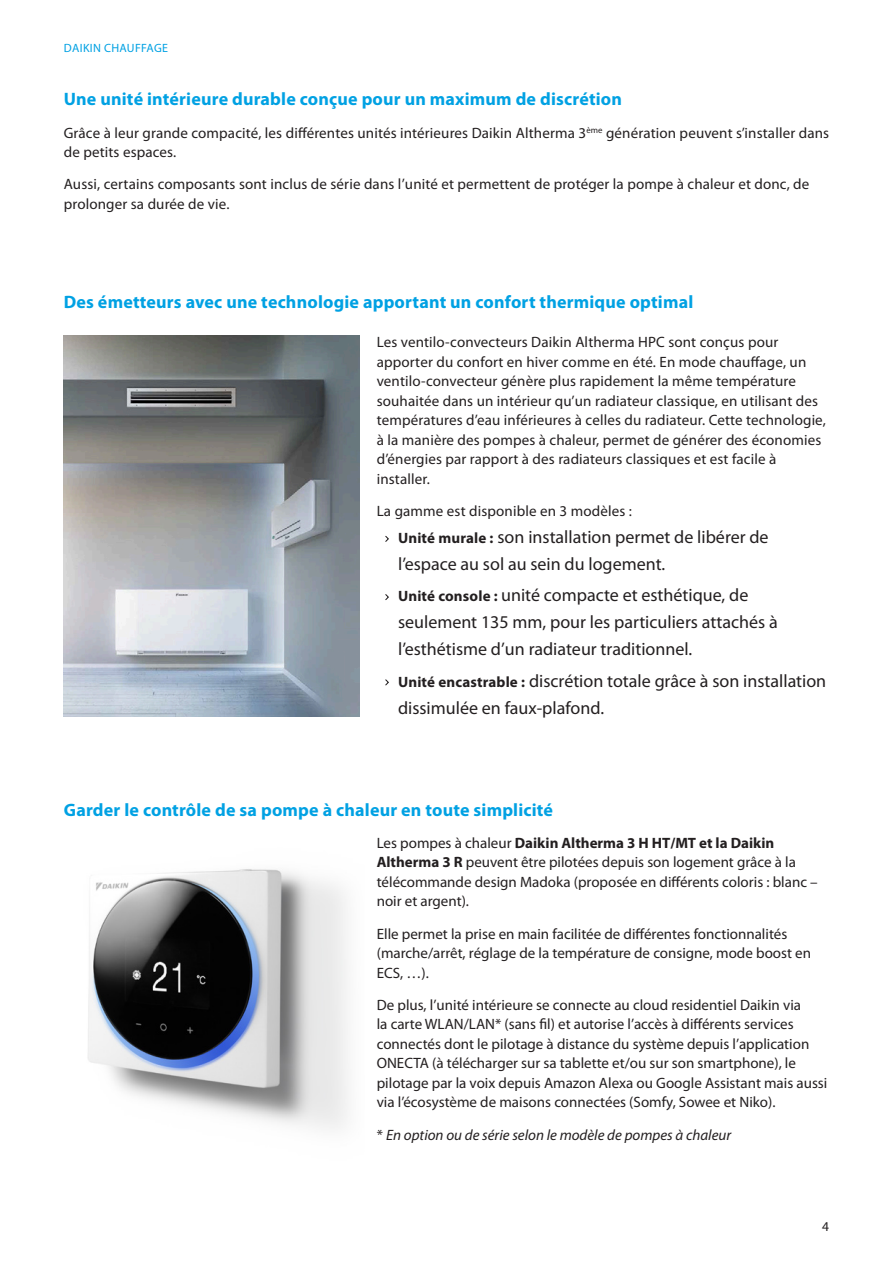
<style>
.page{position:relative;width:893px;height:1263px;background:#fff}
.page>*{position:absolute;margin:0;border:0;box-sizing:border-box;transform-origin:0 0}
.Normal_wrd_1{font:18px/27px "Myriad Pro";color:#231f20}
.Normal_wrd_1-2{font:700 18px "Myriad Pro";letter-spacing:.01em;color:#00a1e3}
.Normal_wrd_1-3{font:15px/19.5px "Myriad Pro";letter-spacing:.005em;color:#231f20}
.Normal_wrd_1-4{font:italic 15px "Myriad Pro";color:#231f20}
.t1{font:13.5px "Myriad Pro";color:#231f20}
.t2{font:12px "Myriad Pro";letter-spacing:.03em;color:#00a1e3}
.s1{font-weight:700;font-size:15px}
.s2{font-weight:700}
.s3{font-style:normal}
</style>
<div class="page">
<img style="left:64px;top:336px;width:296px;height:380px">
<img style="left:88px;top:869px;width:260px;height:260px">
<svg style="left:385px;top:535px;width:4px;height:7px"></svg>
<svg style="left:385px;top:594px;width:4px;height:6px"></svg>
<svg style="left:385px;top:679px;width:4px;height:7px"></svg>
<p class="t2" style="left:64px;top:41px;width:106px">DAIKIN CHAUFFAGE</p>
<p class="Normal_wrd_1-2" style="left:64px;top:89px;width:560px">Une unité intérieure durable conçue pour un maximum de discrétion</p>
<p class="Normal_wrd_1-3" style="left:64px;top:123px;width:767px">Grâce à leur grande compacité, les différentes unités intérieures Daikin Altherma 3<sup>ème</sup> génération peuvent s’installer dans de petits espaces.</p>
<p class="Normal_wrd_1-3" style="left:64px;top:175px;width:747px">Aussi, certains composants sont inclus de série dans l’unité et permettent de protéger la pompe à chaleur et donc, de prolonger sa durée de vie.</p>
<p class="Normal_wrd_1-2" style="left:64px;top:292px;width:631px">Des émetteurs avec une technologie apportant un confort thermique optimal</p>
<p class="Normal_wrd_1-3" style="left:377px;top:333px;width:451px">Les ventilo-convecteurs Daikin Altherma HPC sont conçus pour apporter du confort en hiver comme en été. En mode chauffage, un ventilo-convecteur génère plus rapidement la même température souhaitée dans un intérieur qu’un radiateur classique, en utilisant des températures d’eau inférieures à celles du radiateur. Cette technologie, à la manière des pompes à chaleur, permet de générer des économies d’énergies par rapport à des radiateurs classiques et est facile à installer.</p>
<p class="Normal_wrd_1-3" style="left:377px;top:501px;width:257px">La gamme est disponible en 3 modèles :</p>
<p class="Normal_wrd_1" style="left:398px;top:524px;width:372px"><span class="s1">Unité murale :</span> son installation permet de libérer de l’espace au sol au sein du logement.</p>
<p class="Normal_wrd_1" style="left:398px;top:582px;width:381px"><span class="s1">Unité console :</span> unité compacte et esthétique, de seulement 135 mm, pour les particuliers attachés à l’esthétisme d’un radiateur traditionnel.</p>
<p class="Normal_wrd_1" style="left:398px;top:667px;width:430px"><span class="s1">Unité encastrable :</span> discrétion totale grâce à son installation dissimulée en faux-plafond.</p>
<p class="Normal_wrd_1-2" style="left:64px;top:800px;width:491px">Garder le contrôle de sa pompe à chaleur en toute simplicité</p>
<p class="Normal_wrd_1-3" style="left:377px;top:833px;width:442px">Les pompes à chaleur <span class="s2">Daikin Altherma 3 H HT/MT et la Daikin Altherma 3 R</span> peuvent être pilotées depuis son logement grâce à la télécommande design Madoka (proposée en différents coloris : blanc – noir et argent).</p>
<p class="Normal_wrd_1-3" style="left:377px;top:924px;width:436px">Elle permet la prise en main facilitée de différentes fonctionnalités (marche/arrêt, réglage de la température de consigne, mode boost en<br>ECS, …).</p>
<p class="Normal_wrd_1-3" style="left:377px;top:995px;width:452px">De plus, l’unité intérieure se connecte au cloud residentiel Daikin via<br>la carte WLAN/LAN* (sans fil) et autorise l’accès à différents services connectés dont le pilotage à distance du système depuis l’application ONECTA (à télécharger sur sa tablette et/ou sur son smartphone), le pilotage par la voix depuis Amazon Alexa ou Google Assistant mais aussi via l’écosystème de maisons connectées (Somfy, Sowee et Niko).</p>
<p class="Normal_wrd_1-4" style="left:377px;top:1126px;width:356px"><span class="s3">*</span> En option ou de série selon le modèle de pompes à chaleur</p>
<p class="t1" style="left:822px;top:1219px;width:8px">4</p>
</div>
